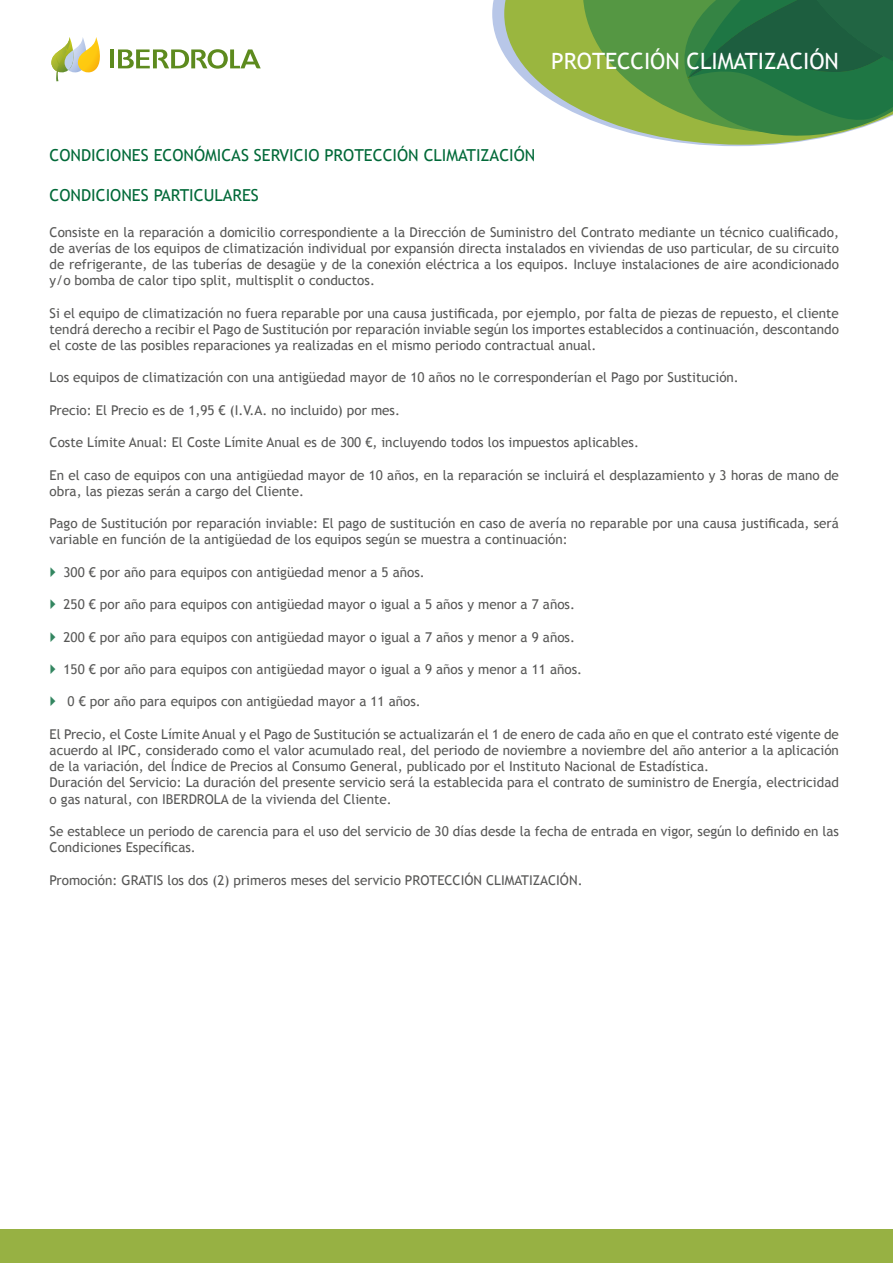
<style>
.page{position:relative;width:893px;height:1263px;background:#fff}
.page>*{position:absolute;margin:0;border:0;box-sizing:border-box;transform-origin:0 0}
.t1{font:22.5px "Trebuchet MS";color:#fff}
.t2{font:16.5px "Trebuchet MS";color:#006938}
.t3{font:13.5px/16.2px "Trebuchet MS";color:#575756}
</style>
<div class="page">
<svg style="left:492px;top:0;width:274px;height:146px"></svg>
<svg style="left:504px;top:0;width:79px;height:145px;fill:#9ab63f"></svg>
<svg style="left:583px;top:0;width:310px;height:145px;background:#508d4f"></svg>
<svg style="left:51px;top:37px;width:49px;height:44px"></svg>
<hr style="left:110px;top:49px;width:4px;height:19px;background:#5d8a1e">
<svg style="left:118px;top:49px;width:143px;height:20px"></svg>
<div style="left:0;top:1229px;width:893px;height:34px;background:#97b143"></div>
<h1 class="t1" style="left:551px;top:47px;width:289px">PROTECCIÓN CLIMATIZACIÓN</h1>
<p class="t2" style="left:50px;top:145px;width:487px">CONDICIONES ECONÓMICAS SERVICIO PROTECCIÓN CLIMATIZACIÓN</p>
<p class="t2" style="left:50px;top:185px;width:211px">CONDICIONES PARTICULARES</p>
<p class="t3" style="left:50px;top:224px;width:791px;text-align:justify">Consiste en la reparación a domicilio correspondiente a la Dirección de Suministro del Contrato mediante un técnico cualificado, de averías de los equipos de climatización individual por expansión directa instalados en viviendas de uso particular, de su circuito de refrigerante, de las tuberías de desagüe y de la conexión eléctrica a los equipos. Incluye instalaciones de aire acondicionado y/o bomba de calor tipo split, multisplit o conductos.</p>
<p class="t3" style="left:50px;top:305px;width:791px;text-align:justify">Si el equipo de climatización no fuera reparable por una causa justificada, por ejemplo, por falta de piezas de repuesto, el cliente tendrá derecho a recibir el Pago de Sustitución por reparación inviable según los importes establecidos a continuación, descontando el coste de las posibles reparaciones ya realizadas en el mismo periodo contractual anual.</p>
<p class="t3" style="left:50px;top:370px;width:691px">Los equipos de climatización con una antigüedad mayor de 10 años no le corresponderían el Pago por Sustitución.</p>
<p class="t3" style="left:50px;top:402px;width:352px">Precio: El Precio es de 1,95 € (I.V.A. no incluido) por mes.</p>
<p class="t3" style="left:50px;top:434px;width:591px">Coste Límite Anual: El Coste Límite Anual es de 300 €, incluyendo todos los impuestos aplicables.</p>
<p class="t3" style="left:50px;top:467px;width:791px">En el caso de equipos con una antigüedad mayor de 10 años, en la reparación se incluirá el desplazamiento y 3 horas de mano de obra, las piezas serán a cargo del Cliente.</p>
<p class="t3" style="left:50px;top:515px;width:791px">Pago de Sustitución por reparación inviable: El pago de sustitución en caso de avería no reparable por una causa justificada, será variable en función de la antigüedad de los equipos según se muestra a continuación:</p>
<p class="t3" style="left:64px;top:564px;width:363px">300 € por año para equipos con antigüedad menor a 5 años.</p>
<p class="t3" style="left:64px;top:596px;width:513px">250 € por año para equipos con antigüedad mayor o igual a 5 años y menor a 7 años.</p>
<p class="t3" style="left:64px;top:629px;width:513px">200 € por año para equipos con antigüedad mayor o igual a 7 años y menor a 9 años.</p>
<p class="t3" style="left:64px;top:661px;width:520px">150 € por año para equipos con antigüedad mayor o igual a 9 años y menor a 11 años.</p>
<p class="t3" style="left:68px;top:694px;width:355px">0 € por año para equipos con antigüedad mayor a 11 años.</p>
<p class="t3" style="left:50px;top:726px;width:791px">El Precio, el Coste Límite Anual y el Pago de Sustitución se actualizarán el 1 de enero de cada año en que el contrato esté vigente de acuerdo al IPC, considerado como el valor acumulado real, del periodo de noviembre a noviembre del año anterior a la aplicación de la variación, del Índice de Precios al Consumo General, publicado por el Instituto Nacional de Estadística.<br>Duración del Servicio: La duración del presente servicio será la establecida para el contrato de suministro de Energía, electricidad o gas natural, con IBERDROLA de la vivienda del Cliente.</p>
<p class="t3" style="left:50px;top:823px;width:791px">Se establece un periodo de carencia para el uso del servicio de 30 días desde la fecha de entrada en vigor, según lo definido en las<br>Condiciones Específicas.</p>
<p class="t3" style="left:50px;top:872px;width:534px">Promoción: GRATIS los dos (2) primeros meses del servicio PROTECCIÓN CLIMATIZACIÓN.</p>
</div>
